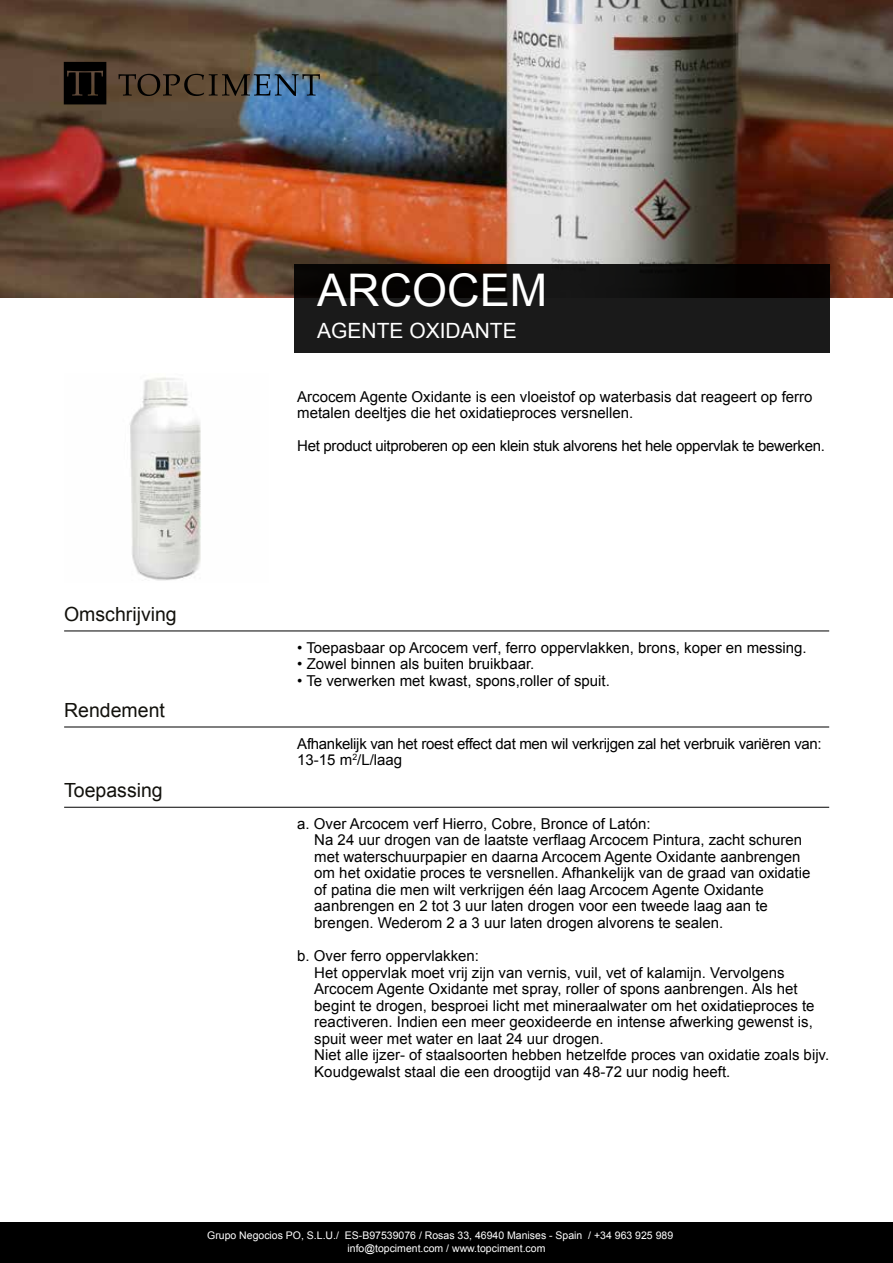
<style>
.page{position:relative;width:893px;height:1263px;background:#fff}
.page>*{position:absolute;margin:0;border:0;box-sizing:border-box;transform-origin:0 0}
.t1{font:45px "Arial";color:#fff}
.t2{font:21px "Arial";color:#fff}
.t3{font:19.5px "Arial";color:#12110c}
.t4{font:15px/16.5px "Arial";color:#000}
.t5{font:15px/16.5px "Arial";letter-spacing:-.02em;color:#000}
.t6{font:10.5px "Arial";color:#fff}
</style>
<div class="page">
<div style="left:0;top:1222px;width:893px;height:41px;background:#000"></div>
<img style="left:129px;top:377px;width:72px;height:204px">
<img style="left:0;top:0;width:893px;height:298px">
<div style="left:294px;top:264px;width:535px;height:88px;background:linear-gradient(to bottom,#090706,#1f2020)"></div>
<svg style="left:118px;top:74px;width:202px;height:22px;background:#464848"></svg>
<svg style="left:64px;top:62px;width:42px;height:42px;background:#0c0907"></svg>
<hr style="left:64px;top:630px;width:765px;height:1px;background:#000">
<hr style="left:64px;top:727px;width:765px;height:1px;background:#000">
<hr style="left:64px;top:807px;width:765px;height:1px;background:#000">
<h1 class="t1" style="left:317px;top:261px;width:231px">ARCOCEM</h1>
<h2 class="t2" style="left:317px;top:317px;width:201px">AGENTE OXIDANTE</h2>
<p class="t4" style="left:297px;top:388px;width:517px">Arcocem Agente Oxidante is een vloeistof op waterbasis dat reageert op ferro metalen deeltjes die het oxidatieproces versnellen.</p>
<p class="t5" style="left:297px;top:438px;width:529px">Het product uitproberen op een klein stuk alvorens het hele oppervlak te bewerken.</p>
<h3 class="t3" style="left:64px;top:601px;width:114px">Omschrijving</h3>
<h3 class="t3" style="left:64px;top:697px;width:102px">Rendement</h3>
<h3 class="t3" style="left:64px;top:777px;width:100px">Toepassing</h3>
<p class="t4" style="left:297px;top:639px;width:511px">• Toepasbaar op Arcocem verf, ferro oppervlakken, brons, koper en messing.</p>
<p class="t4" style="left:297px;top:656px;width:239px">• Zowel binnen als buiten bruikbaar.</p>
<p class="t4" style="left:297px;top:672px;width:314px">• Te verwerken met kwast, spons,roller of spuit.</p>
<p class="t5" style="left:297px;top:735px;width:526px">Afhankelijk van het roest effect dat men wil verkrijgen zal het verbruik variëren van:<br>13-15 m<sup>2</sup>/L/laag</p>
<p class="t4" style="left:314px;top:816px;width:498px;text-indent:-17px">a. Over Arcocem verf Hierro, Cobre, Bronce of Latón:<br>Na 24 uur drogen van de laatste verflaag Arcocem Pintura, zacht schuren met waterschuurpapier en daarna Arcocem Agente Oxidante aanbrengen om het oxidatie proces te versnellen. Afhankelijk van de graad van oxidatie of patina die men wilt verkrijgen één laag Arcocem Agente Oxidante aanbrengen en 2 tot 3 uur laten drogen voor een tweede laag aan te brengen. Wederom 2 a 3 uur laten drogen alvorens te sealen.</p>
<p class="t4" style="left:314px;top:948px;width:516px;text-indent:-17px">b. Over ferro oppervlakken:<br>Het oppervlak moet vrij zijn van vernis, vuil, vet of kalamijn. Vervolgens Arcocem Agente Oxidante met spray, roller of spons aanbrengen. Als het begint te drogen, besproei licht met mineraalwater om het oxidatieproces te reactiveren. Indien een meer geoxideerde en intense afwerking gewenst is, spuit weer met water en laat 24 uur drogen.<br>Niet alle ijzer- of staalsoorten hebben hetzelfde proces van oxidatie zoals bijv.<br>Koudgewalst staal die een droogtijd van 48-72 uur nodig heeft.</p>
<p class="t6" style="left:207px;top:1228px;width:468px">Grupo Negocios PO, S.L.U./ ES-B97539076 / Rosas 33, 46940 Manises - Spain / +34 963 925 989</p>
<p class="t6" style="left:347px;top:1241px;width:199px">info@topciment.com / www.topciment.com</p>
</div>
